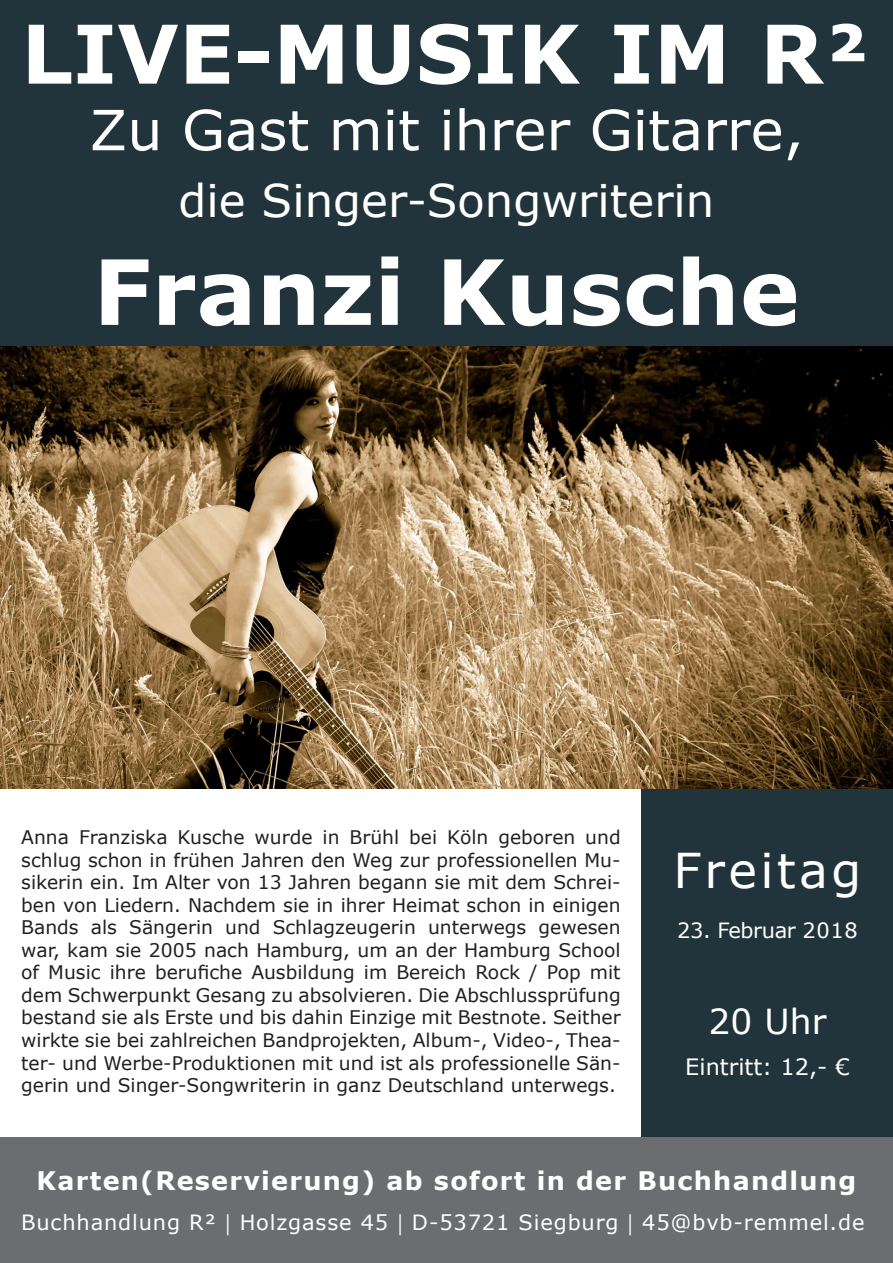
<style>
.page{position:relative;width:893px;height:1263px;background:#fff}
.page>*{position:absolute;margin:0;border:0;box-sizing:border-box;transform-origin:0 0}
.t1{font:700 90px "Verdana";color:#fff}
.t2{font:700 81px "Verdana";color:#fff}
.t3{font:55.5px "Verdana";color:#fff}
.t4{font:48px "Verdana";letter-spacing:.07em;color:#fff}
.t5{font:45px "Verdana";color:#fff}
.t6{font:34.5px "Verdana";color:#fff}
.t7{font:700 25.5px "Verdana";letter-spacing:.05em;color:#fff}
.t8{font:22.5px "Verdana";color:#fff}
.t9{font:21px "Verdana";letter-spacing:.04em;color:#fff}
.t10{font:21px "Verdana";letter-spacing:-.02em;color:#fff}
.t11{font:18.75px/22.5px "Verdana";color:#231f20;text-align:justify}
.s1{font-family:"Minion Pro"}
</style>
<div class="page">
<div style="left:642px;top:789px;width:251px;height:348px;background:#21343b"></div>
<div style="left:0;top:1137px;width:893px;height:126px;background:#6c6d70"></div>
<div style="left:0;top:0;width:893px;height:347px;background:#21343b"></div>
<img style="left:0;top:347px;width:893px;height:442px">
<p class="t2" style="left:21px;top:-3px;width:852px">LIVE-MUSIK IM R²</p>
<p class="t3" style="left:89px;top:92px;width:716px">Zu Gast mit ihrer Gitarre,</p>
<p class="t5" style="left:179px;top:170px;width:537px">die Singer-Songwriterin</p>
<p class="t1" style="left:93px;top:228px;width:708px">Franzi Kusche</p>
<p class="t11" style="left:21px;top:826px;width:601px">Anna Franziska Kusche wurde in Brühl bei Köln geboren und schlug schon in frühen Jahren den Weg zur professionellen Mu&shy;sikerin ein. Im Alter von 13 Jahren begann sie mit dem Schrei&shy;ben von Liedern. Nachdem sie in ihrer Heimat schon in einigen Bands als Sängerin und Schlagzeugerin unterwegs gewesen war, kam sie 2005 nach Hamburg, um an der Hamburg School of Music ihre berufiche Ausbildung im Bereich Rock / Pop mit dem Schwerpunkt Gesang zu absolvieren. Die Abschlussprüfung bestand sie als Erste und bis dahin Einzige mit Bestnote. Seither wirkte sie bei zahlreichen Bandprojekten, Album-, Video-, Thea&shy;ter- und Werbe-Produktionen mit und ist als professionelle Sän&shy;gerin und Singer-Songwriterin in ganz Deutschland unterwegs.</p>
<p class="t4" style="left:674px;top:837px;width:189px">Freitag</p>
<p class="t10" style="left:677px;top:916px;width:182px">23. Februar 2018</p>
<p class="t6" style="left:708px;top:997px;width:119px">20 Uhr</p>
<p class="t8" style="left:685px;top:1051px;width:166px">Eintritt: 12,- €</p>
<p class="t7" style="left:37px;top:1163px;width:821px">Karten(Reservierung) ab sofort in der Buchhandlung</p>
<p class="t9" style="left:21px;top:1208px;width:845px">Buchhandlung R² <span class="s1">|</span> Holzgasse 45 <span class="s1">|</span> D-53721 Siegburg <span class="s1">|</span> 45@bvb-remmel.de</p>
</div>
